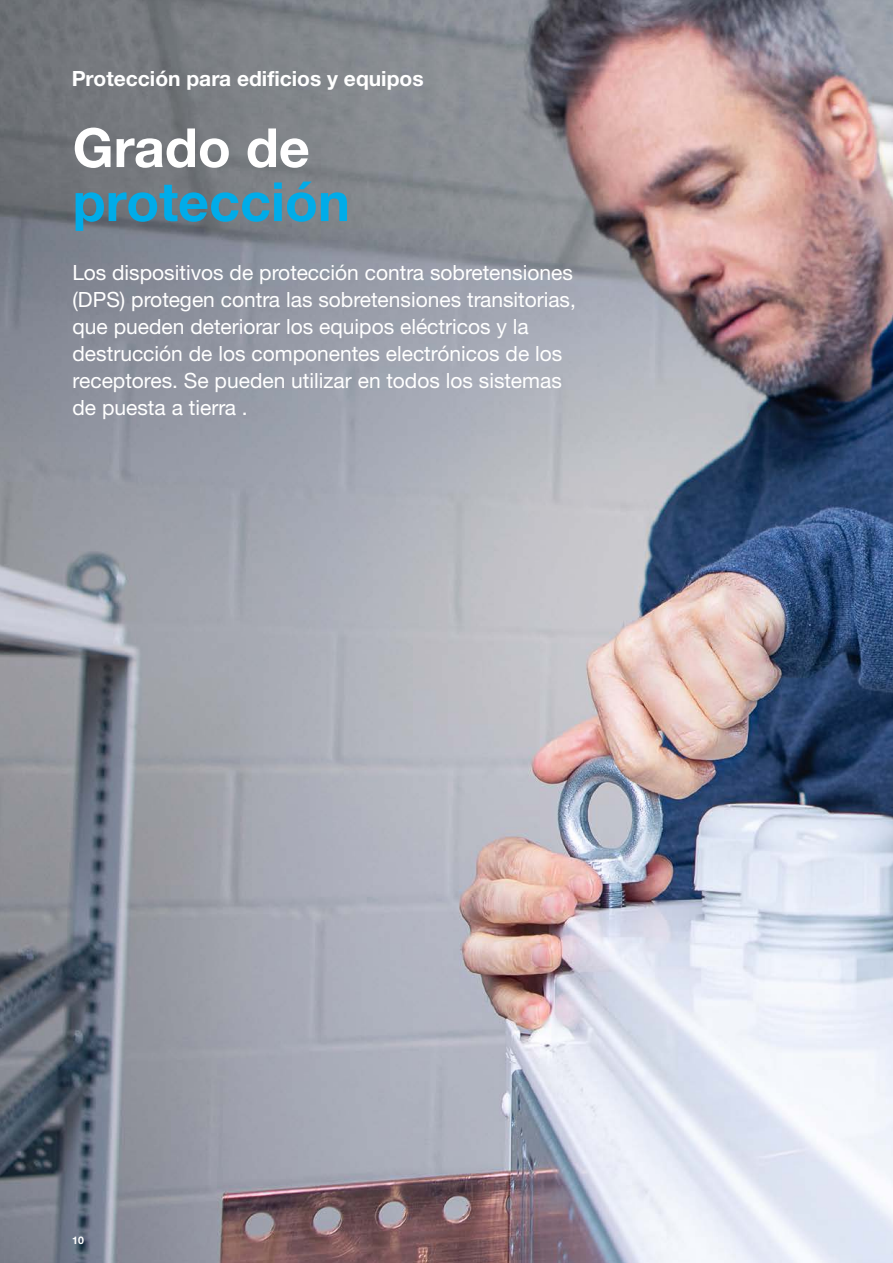
<style>
.page{position:relative;width:893px;height:1263px;background:#fff}
.page>*{position:absolute;margin:0;border:0;box-sizing:border-box;transform-origin:0 0}
.t1{font:700 54px "Helvetica Neue LTW1 G";color:#00ace9}
.t2{font:700 54px "Helvetica Neue LTW1 G";color:#fff}
.t3{font:21px/27px "Helvetica Neue LTW1 G";color:#fff}
.t4{font:700 21px "Helvetica Neue LTW1 G";color:#fff}
.t5{font:700 10.5px "Helvetica Neue LTW1 G";color:#fff}
</style>
<div class="page">
<img style="left:0;top:0;width:893px;height:1263px">
<p class="t4" style="left:72px;top:66px;width:353px">Protección para edificios y equipos</p>
<h1 class="t2" style="left:73px;top:114px;width:239px">Grado de</h1>
<h1 class="t1" style="left:73px;top:168px;width:279px">protección</h1>
<p class="t3" style="left:72px;top:258px;width:505px">Los dispositivos de protección contra sobretensiones (DPS) protegen contra las sobretensiones transitorias, que pueden deteriorar los equipos eléctricos y la destrucción de los componentes electrónicos de los receptores. Se pueden utilizar en todos los sistemas de puesta a tierra .</p>
<p class="t5" style="left:72px;top:1233px;width:13px">10</p>
</div>
